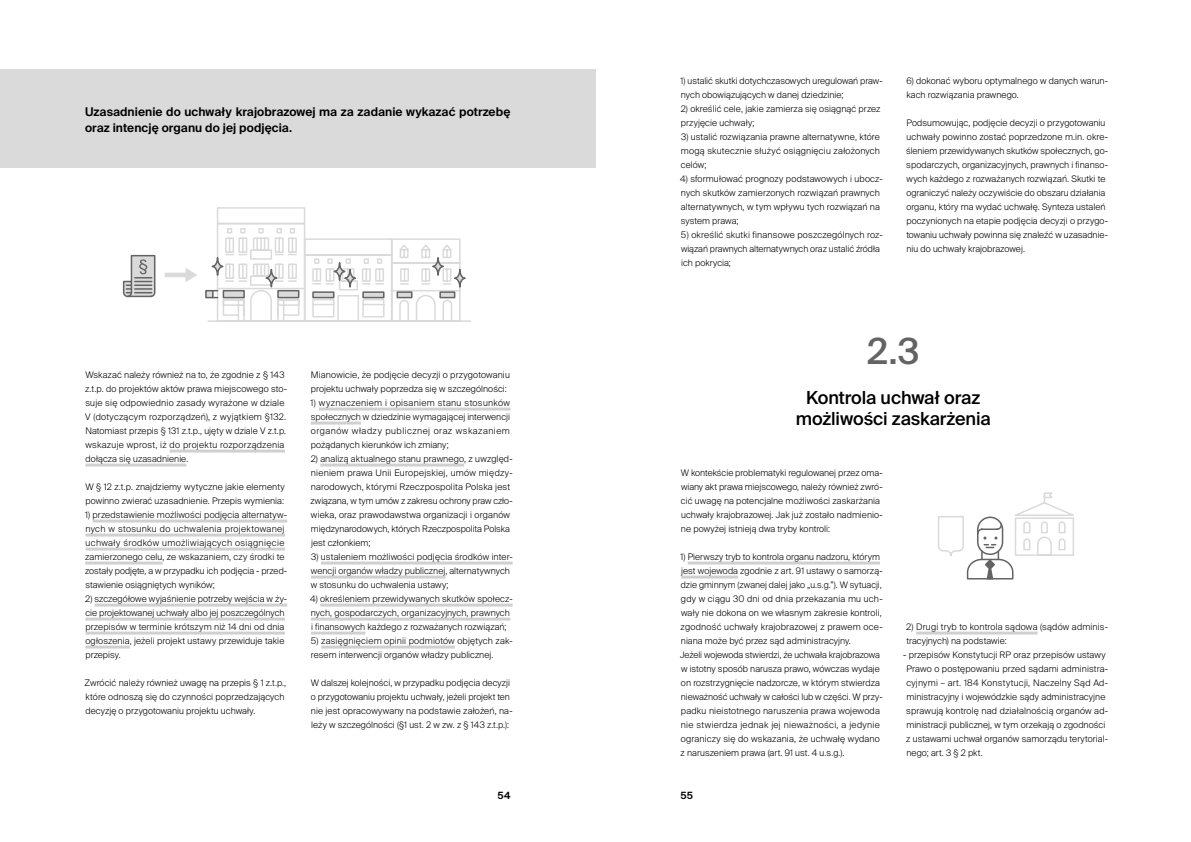
<style>
.page{position:relative;width:1191px;height:842px;background:#fff}
.page>*{position:absolute;margin:0;border:0;box-sizing:border-box;transform-origin:0 0}
.t1{font:500 36px "Suisse Intl";color:#646363}
.t2{font:500 18px/21px "Suisse Intl";letter-spacing:-.005em;color:#000;text-align:center}
.t3{font:600 12px/16px "Suisse Intl";letter-spacing:.005em;color:#000}
.t4{font:600 10px "Suisse Intl";color:#000}
.t5{font:300 9px/14px "Suisse Intl";letter-spacing:.01em;color:#000}
</style>
<div class="page">
<div style="left:0;top:69px;width:595px;height:99px;background:#dadada"></div>
<svg style="left:165px;top:268px;width:32px;height:14px"></svg>
<svg style="left:205px;top:290px;width:2px;height:8px"></svg>
<svg style="left:207px;top:207px;width:264px;height:115px"></svg>
<svg style="left:122px;top:254px;width:34px;height:44px"></svg>
<svg style="left:938px;top:492px;width:136px;height:88px"></svg>
<hr style="left:170px;top:450px;width:115px;height:3px;background:#d0d0d0">
<hr style="left:85px;top:464px;width:101px;height:3px;background:#d0d0d0">
<hr style="left:93px;top:520px;width:194px;height:3px;background:#d0d0d0">
<hr style="left:85px;top:534px;width:200px;height:3px;background:#d0d0d0">
<hr style="left:86px;top:548px;width:199px;height:3px;background:#d0d0d0">
<hr style="left:85px;top:562px;width:78px;height:3px;background:#d0d0d0">
<hr style="left:95px;top:604px;width:192px;height:3px;background:#d0d0d0">
<hr style="left:85px;top:618px;width:200px;height:3px;background:#d0d0d0">
<hr style="left:85px;top:632px;width:200px;height:3px;background:#d0d0d0">
<hr style="left:85px;top:646px;width:45px;height:3px;background:#d0d0d0">
<hr style="left:319px;top:408px;width:191px;height:3px;background:#d0d0d0">
<hr style="left:311px;top:422px;width:50px;height:3px;background:#d0d0d0">
<hr style="left:320px;top:464px;width:144px;height:3px;background:#d0d0d0">
<hr style="left:321px;top:562px;width:191px;height:3px;background:#d0d0d0">
<hr style="left:311px;top:576px;width:134px;height:3px;background:#d0d0d0">
<hr style="left:320px;top:604px;width:192px;height:3px;background:#d0d0d0">
<hr style="left:311px;top:618px;width:199px;height:3px;background:#d0d0d0">
<hr style="left:311px;top:632px;width:54px;height:3px;background:#d0d0d0">
<hr style="left:321px;top:646px;width:134px;height:3px;background:#d0d0d0">
<hr style="left:687px;top:562px;width:193px;height:3px;background:#d0d0d0">
<hr style="left:681px;top:576px;width:57px;height:3px;background:#d0d0d0">
<hr style="left:916px;top:632px;width:121px;height:3px;background:#d0d0d0">
<h3 class="t3" style="left:85px;top:104px;width:427px">Uzasadnienie do uchwały krajobrazowej ma za zadanie wykazać potrzebę oraz intencję organu do jej podjęcia.</h3>
<p class="t5" style="left:85px;top:368px;width:203px">Wskazać należy również na to, że zgodnie z § 143 z.t.p. do projektów aktów prawa miejscowego sto&shy;suje się odpowiednio zasady wyrażone w dziale V (dotyczącym rozporządzeń), z wyjątkiem §132.<br>Natomiast przepis § 131 z.t.p., ujęty w dziale V z.t.p. wskazuje wprost, iż do projektu rozporządzenia dołącza się uzasadnienie.</p>
<p class="t5" style="left:85px;top:480px;width:201px">W § 12 z.t.p. znajdziemy wytyczne jakie elementy powinno zwierać uzasadnienie. Przepis wymienia:</p>
<p class="t5" style="left:85px;top:508px;width:204px">1) przedstawienie możliwości podjęcia alternatyw&shy;nych w stosunku do uchwalenia projektowanej uchwały środków umożliwiających osiągnięcie zamierzonego celu, ze wskazaniem, czy środki te zostały podjęte, a w przypadku ich podjęcia - przed&shy;stawienie osiągniętych wyników;</p>
<p class="t5" style="left:85px;top:592px;width:203px">2) szczegółowe wyjaśnienie potrzeby wejścia w ży&shy;cie projektowanej uchwały albo jej poszczególnych przepisów w terminie krótszym niż 14 dni od dnia ogłoszenia, jeżeli projekt ustawy przewiduje takie przepisy.</p>
<p class="t5" style="left:85px;top:676px;width:203px">Zwrócić należy również uwagę na przepis § 1 z.t.p., które odnoszą się do czynności poprzedzających decyzję o przygotowaniu projektu uchwały.</p>
<p class="t5" style="left:311px;top:368px;width:201px">Mianowicie, że podjęcie decyzji o przygotowaniu projektu uchwały poprzedza się w szczególności:</p>
<p class="t5" style="left:310px;top:396px;width:201px;text-align:justify">1) wyznaczeniem i opisaniem stanu stosunków społecznych w dziedzinie wymagającej interwencji organów władzy publicznej oraz wskazaniem pożądanych kierunków ich zmiany;</p>
<p class="t5" style="left:310px;top:452px;width:204px">2) analizą aktualnego stanu prawnego, z uwzględ&shy;nieniem prawa Unii Europejskiej, umów między&shy;narodowych, którymi Rzeczpospolita Polska jest związana, w tym umów z zakresu ochrony praw czło&shy;wieka, oraz prawodawstwa organizacji i organów międzynarodowych, których Rzeczpospolita Polska jest członkiem;</p>
<p class="t5" style="left:311px;top:550px;width:203px">3) ustaleniem możliwości podjęcia środków inter&shy;wencji organów władzy publicznej, alternatywnych w stosunku do uchwalenia ustawy;</p>
<p class="t5" style="left:310px;top:592px;width:204px">4) określeniem przewidywanych skutków społecz&shy;nych, gospodarczych, organizacyjnych, prawnych i finansowych każdego z rozważanych rozwiązań;</p>
<p class="t5" style="left:311px;top:634px;width:203px">5) zasięgnięciem opinii podmiotów objętych zak&shy;resem interwencji organów władzy publicznej.</p>
<p class="t5" style="left:311px;top:676px;width:203px">W dalszej kolejności, w przypadku podjęcia decyzji o przygotowaniu projektu uchwały, jeżeli projekt ten nie jest opracowywany na podstawie założeń, na&shy;leży w szczególności (§1 ust. 2 w zw. z § 143 z.t.p.):</p>
<p class="t5" style="left:680px;top:74px;width:203px">1) ustalić skutki dotychczasowych uregulowań praw&shy;nych obowiązujących w danej dziedzinie;</p>
<p class="t5" style="left:681px;top:102px;width:201px">2) określić cele, jakie zamierza się osiągnąć przez przyjęcie uchwały;</p>
<p class="t5" style="left:681px;top:130px;width:200px;text-align:justify">3) ustalić rozwiązania prawne alternatywne, które mogą skutecznie służyć osiągnięciu założonych celów;</p>
<p class="t5" style="left:680px;top:172px;width:204px">4) sformułować prognozy podstawowych i ubocz&shy;nych skutków zamierzonych rozwiązań prawnych alternatywnych, w tym wpływu tych rozwiązań na system prawa;</p>
<p class="t5" style="left:681px;top:228px;width:203px">5) określić skutki finansowe poszczególnych roz&shy;wiązań prawnych alternatywnych oraz ustalić źródła ich pokrycia;</p>
<p class="t5" style="left:906px;top:74px;width:203px">6) dokonać wyboru optymalnego w danych warun&shy;kach rozwiązania prawnego.</p>
<p class="t5" style="left:906px;top:116px;width:204px">Podsumowując, podjęcie decyzji o przygotowaniu uchwały powinno zostać poprzedzone m.in. okre&shy;śleniem przewidywanych skutków społecznych, go&shy;spodarczych, organizacyjnych, prawnych i finanso&shy;wych każdego z rozważanych rozwiązań. Skutki te ograniczyć należy oczywiście do obszaru działania organu, który ma wydać uchwałę. Synteza ustaleń poczynionych na etapie podjęcia decyzji o przygo&shy;towaniu uchwały powinna się znaleźć w uzasadnie&shy;niu do uchwały krajobrazowej.</p>
<h1 class="t1" style="left:867px;top:331px;width:54px">2.3</h1>
<h2 class="t2" style="left:795px;top:388px;width:196px">Kontrola uchwał oraz możliwości zaskarżenia</h2>
<p class="t5" style="left:681px;top:466px;width:203px">W kontekście problematyki regulowanej przez oma&shy;wiany akt prawa miejscowego, należy również zwró&shy;cić uwagę na potencjalne możliwości zaskarżania uchwały krajobrazowej. Jak już zostało nadmienio&shy;ne powyżej istnieją dwa tryby kontroli:</p>
<p class="t5" style="left:680px;top:550px;width:204px">1) Pierwszy tryb to kontrola organu nadzoru, którym jest wojewoda zgodnie z art. 91 ustawy o samorzą&shy;dzie gminnym (zwanej dalej jako „u.s.g.”). W sytuacji, gdy w ciągu 30 dni od dnia przekazania mu uch&shy;wały nie dokona on we własnym zakresie kontroli, zgodność uchwały krajobrazowej z prawem oce&shy;niana może być przez sąd administracyjny.<br>Jeżeli wojewoda stwierdzi, że uchwała krajobrazowa w istotny sposób narusza prawo, wówczas wydaje on rozstrzygnięcie nadzorcze, w którym stwierdza nieważność uchwały w całości lub w części. W przy&shy;padku nieistotnego naruszenia prawa wojewoda nie stwierdza jednak jej nieważności, a jedynie ograniczy się do wskazania, że uchwałę wydano z naruszeniem prawa (art. 91 ust. 4 u.s.g.).</p>
<p class="t5" style="left:906px;top:620px;width:203px">2) Drugi tryb to kontrola sądowa (sądów adminis&shy;tracyjnych) na podstawie:</p>
<p class="t5" style="left:906px;top:648px;width:204px;text-indent:-3px">- przepisów Konstytucji RP oraz przepisów ustawy Prawo o postępowaniu przed sądami administra&shy;cyjnymi – art. 184 Konstytucji, Naczelny Sąd Ad&shy;ministracyjny i wojewódzkie sądy administracyjne sprawują kontrolę nad działalnością organów ad&shy;ministracji publicznej, w tym orzekają o zgodności z ustawami uchwał organów samorządu terytorial&shy;nego; art. 3 § 2 pkt.</p>
<p class="t4" style="left:497px;top:790px;width:14px">54</p>
<p class="t4" style="left:680px;top:790px;width:14px">55</p>
</div>
